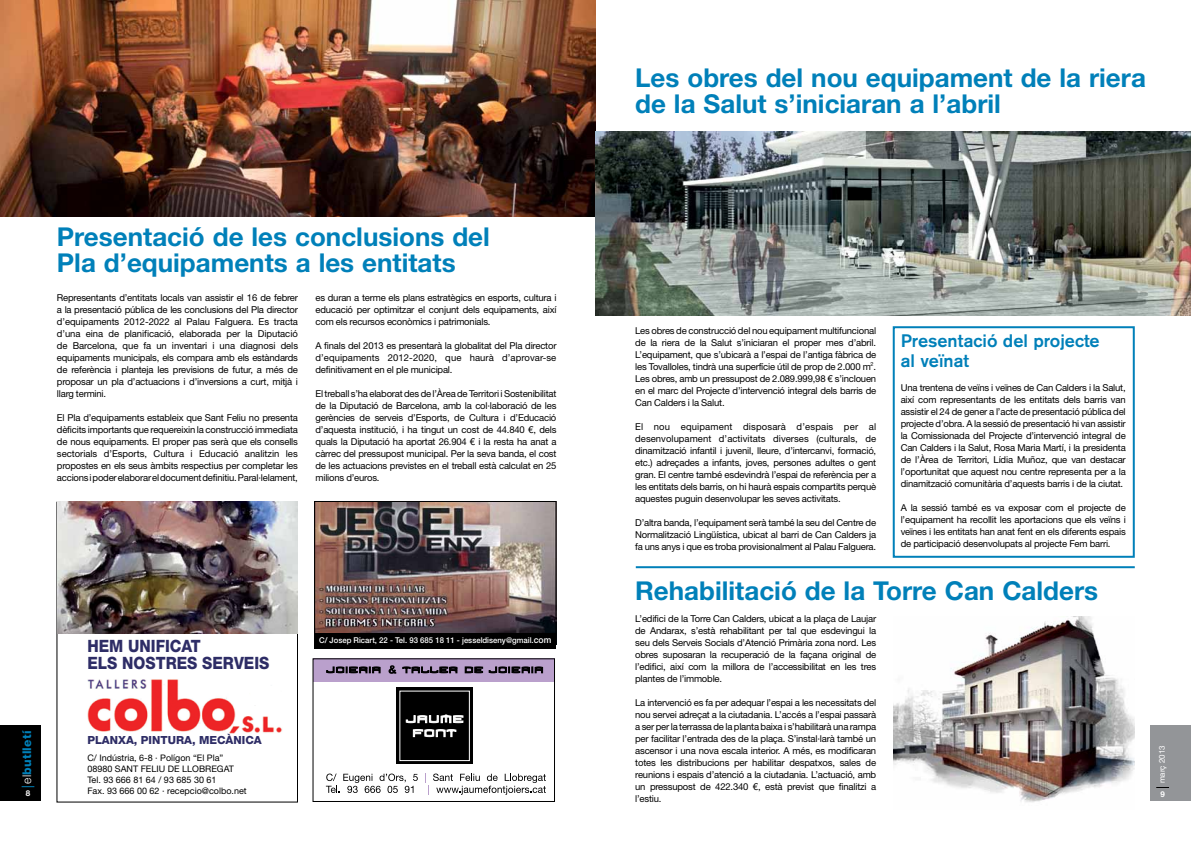
<style>
.page{position:relative;width:1191px;height:842px;background:#fff}
.page>*{position:absolute;margin:0;border:0;box-sizing:border-box;transform-origin:0 0}
.t1{font:700 26px/26px "Helvetica Neue LT Std";color:#0080b9}
.t2{font:500 18px/20px "Akzidenz Grotesk BE";color:#0080b9}
.t3{font:800 17px/17px "Helvetica Neue LT Std";color:#2e2d66;scale:.9 1}
.t4{font:800 12px "Helvetica Neue LT Std";letter-spacing:.02em;color:#0080b9}
.t5{font:800 11.2px "Helvetica Neue LT Std";color:#2e2d66}
.t6{font:9.5px/12px "Helvetica Neue LT Std";letter-spacing:-.02em;color:#000;text-align:justify}
.t7{font:9px/11px "Helvetica Neue LT Std";color:#000}
.t8{font:500 8px "Helvetica Neue LT Std";color:#fff}
.t9{font:8px "Helvetica Neue LT Std";color:#fff}
.t10{font:700 8px "Helvetica Neue LT Std";color:#fff}
.s1{font-weight:300;color:#fff}
.s2{font-size:9px}
</style>
<div class="page">
<div style="left:1150px;top:725px;width:41px;height:76px;background:#939598"></div>
<svg style="left:1156px;top:787px;width:13px;height:1px"></svg>
<div style="left:0;top:725px;width:41px;height:76px;background:#000"></div>
<svg style="left:22px;top:786px;width:12px;height:1px"></svg>
<div style="left:313px;top:658px;width:242px;height:24px;background:#baa0cc"></div>
<img style="left:87px;top:679px;width:195px;height:54px">
<img style="left:57px;top:502px;width:241px;height:131px">
<img style="left:316px;top:503px;width:238px;height:130px">
<div style="left:314px;top:501px;width:242px;height:143px;border:1px solid #000"></div>
<div style="left:313px;top:658px;width:242px;height:144px;border:1px solid #000"></div>
<div style="left:314px;top:633px;width:242px;height:15px;background:#000"></div>
<div style="left:396px;top:688px;width:77px;height:76px;background:#000"></div>
<svg style="left:413px;top:729px;width:43px;height:8px"></svg>
<svg style="left:406px;top:714px;width:57px;height:9px"></svg>
<svg style="left:326px;top:666px;width:54px;height:7px"></svg>
<svg style="left:402px;top:666px;width:55px;height:7px"></svg>
<svg style="left:465px;top:666px;width:78px;height:7px"></svg>
<svg style="left:388px;top:665px;width:8px;height:9px"></svg>
<svg style="left:326px;top:773px;width:92px;height:20px"></svg>
<svg style="left:425px;top:773px;width:121px;height:22px"></svg>
<img style="left:0;top:0;width:595px;height:217px">
<img style="left:595px;top:132px;width:596px;height:183px">
<img style="left:893px;top:616px;width:241px;height:186px">
<div style="left:892px;top:326px;width:242px;height:232px;border:2px solid #0080b9"></div>
<hr style="left:636px;top:566px;width:498px;height:2px;background:#0080b9">
<h1 class="t1" style="left:57px;top:224px;width:434px">Presentació de les conclusions del<br>Pla d’equipaments a les entitats</h1>
<p class="t6" style="left:57px;top:291px;width:243px">Representants d’entitats locals van assistir el 16 de febrer a la presentació pública de les conclusions del Pla director d’equipaments 2012-2022 al Palau Falguera. Es tracta d’una eina de planificació, elaborada per la Diputació de Barcelona, que fa un inventari i una diagnosi dels equipaments municipals, els compara amb els estàndards de referència i planteja les previsions de futur, a més de proposar un pla d’actuacions i d’inversions a curt, mitjà i llarg termini.</p>
<p class="t6" style="left:57px;top:411px;width:242px">El Pla d’equipaments estableix que Sant Feliu no presenta dèficits importants que requereixin la construcció immediata de nous equipaments. El proper pas serà que els consells sectorials d’Esports, Cultura i Educació analitzin les propostes en els seus àmbits respectius per completar les accions i poder elaborar el document definitiu. Paral·lelament,</p>
<p class="t6" style="left:315px;top:291px;width:242px">es duran a terme els plans estratègics en esports, cultura i educació per optimitzar el conjunt dels equipaments, així com els recursos econòmics i patrimonials.</p>
<p class="t6" style="left:315px;top:339px;width:242px">A finals del 2013 es presentarà la globalitat del Pla director d’equipaments 2012-2020, que haurà d’aprovar-se definitivament en el ple municipal.</p>
<p class="t6" style="left:315px;top:387px;width:242px">El treball s’ha elaborat des de l’Àrea de Territori i Sostenibilitat de la Diputació de Barcelona, amb la col·laboració de les gerències de serveis d’Esports, de Cultura i d’Educació d’aquesta institució, i ha tingut un cost de 44.840 €, dels quals la Diputació ha aportat 26.904 € i la resta ha anat a càrrec del pressupost municipal. Per la seva banda, el cost de les actuacions previstes en el treball està calculat en 25 milions d’euros.</p>
<p class="t4" style="left:20px;top:784px;width:55px;rotate:-90deg"><span class="s1">el</span>butlletí</p>
<p class="t10" style="left:26px;top:788px;width:6px">8</p>
<h3 class="t3" style="left:87px;top:638px;width:204px">HEM UNIFICAT<br>ELS NOSTRES SERVEIS</h3>
<p class="t5" style="left:87px;top:733px;width:176px">PLANXA, PINTURA, MECÀNICA</p>
<p class="t7" style="left:87px;top:752px;width:161px">C/ Indústria, 6-8 · Polígon “El Pla”<br>08980 SANT FELIU DE LLOBREGAT<br>Tel. 93 666 81 64 / 93 685 30 61<br>Fax. 93 666 00 62 · recepcio@colbo.net</p>
<p class="t8" style="left:319px;top:636px;width:234px">C/ Josep Ricart, 22 - Tel. 93 685 18 11 - jesseldiseny@gmail.<span class="s2">com</span></p>
<h1 class="t1" style="left:635px;top:64px;width:512px">Les obres del nou equipament de la riera de la Salut s’iniciaran a l’abril</h1>
<p class="t6" style="left:635px;top:324px;width:242px">Les obres de construcció del nou equipament multifuncional de la riera de la Salut s’iniciaran el proper mes d’abril.<br>L’equipament, que s’ubicarà a l’espai de l’antiga fàbrica de les Tovalloles, tindrà una superfície útil de prop de 2.000 m<sup>2</sup>.<br>Les obres, amb un pressupost de 2.089.999,98 € s’inclouen en el marc del Projecte d’intervenció integral dels barris de Can Calders i la Salut.</p>
<p class="t6" style="left:635px;top:420px;width:242px">El nou equipament disposarà d’espais per al desenvolupament d’activitats diverses (culturals, de dinamització infantil i juvenil, lleure, d’intercanvi, formació, etc.) adreçades a infants, joves, persones adultes o gent gran. El centre també esdevindrà l’espai de referència per a les entitats dels barris, on hi haurà espais compartits perquè aquestes puguin desenvolupar les seves activitats.</p>
<p class="t6" style="left:635px;top:516px;width:242px">D’altra banda, l’equipament serà també la seu del Centre de Normalització Lingüística, ubicat al barri de Can Calders ja fa uns anys i que es troba provisionalment al Palau Falguera.</p>
<h2 class="t2" style="left:900px;top:331px;width:200px">Presentació del projecte al veïnat</h2>
<p class="t6" style="left:900px;top:382px;width:226px">Una trentena de veïns i veïnes de Can Calders i la Salut, així com representants de les entitats dels barris van assistir el 24 de gener a l’acte de presentació pública del projecte d’obra. A la sessió de presentació hi van assistir la Comissionada del Projecte d’intervenció integral de Can Calders i la Salut, Rosa Maria Martí, i la presidenta de l’Àrea de Territori, Lídia Muñoz, que van destacar l’oportunitat que aquest nou centre representa per a la dinamització comunitària d’aquests barris i de la ciutat.</p>
<p class="t6" style="left:900px;top:502px;width:226px">A la sessió també es va exposar com el projecte de l’equipament ha recollit les aportacions que els veïns i veïnes i les entitats han anat fent en els diferents espais de participació desenvolupats al projecte Fem barri.</p>
<h1 class="t1" style="left:635px;top:577px;width:464px">Rehabilitació de la Torre Can Calders</h1>
<p class="t6" style="left:635px;top:613px;width:242px">L’edifici de la Torre Can Calders, ubicat a la plaça de Laujar de Andarax, s’està rehabilitant per tal que esdevingui la seu dels Serveis Socials d’Atenció Primària zona nord. Les obres suposaran la recuperació de la façana original de l’edifici, així com la millora de l’accessibilitat en les tres plantes de l’immoble.</p>
<p class="t6" style="left:635px;top:697px;width:242px">La intervenció es fa per adequar l’espai a les necessitats del nou servei adreçat a la ciutadania. L’accés a l’espai passarà a ser per la terrassa de la planta baixa i s’habilitarà una rampa per facilitar l’entrada des de la plaça. S’instal·larà també un ascensor i una nova escala interior. A més, es modificaran totes les distribucions per habilitar despatxos, sales de reunions i espais d’atenció a la ciutadania. L’actuació, amb un pressupost de 422.340 €, està previst que finalitzi a l’estiu.</p>
<p class="t9" style="left:1157px;top:783px;width:40px;rotate:-90deg">març 2013</p>
<p class="t10" style="left:1160px;top:789px;width:6px">9</p>
</div>
